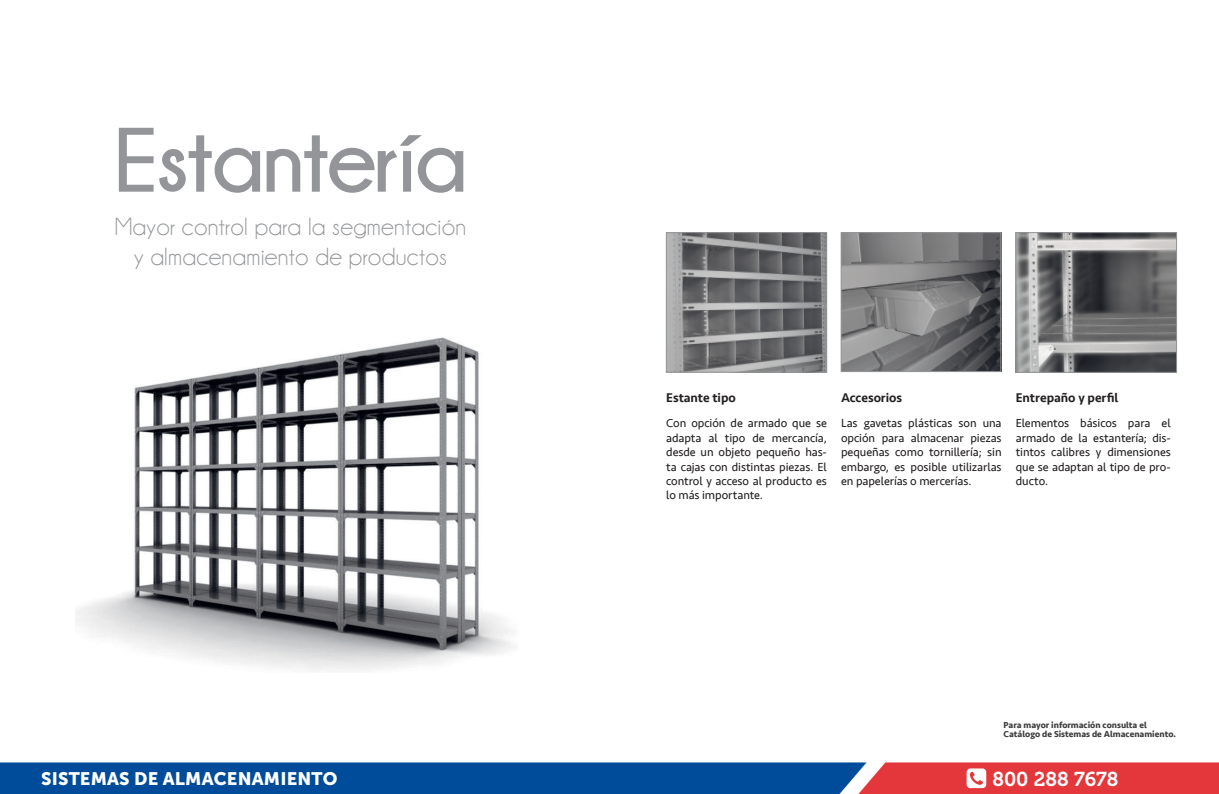
<style>
.page{position:relative;width:1219px;height:794px;background:#fff}
.page>*{position:absolute;margin:0;border:0;box-sizing:border-box;transform-origin:0 0}
.t1{font:700 90.9px "Champagne&Limousines";letter-spacing:-.02em;color:#939598}
.t2{font:25px/30px "Champagne&Limousines";letter-spacing:.01em;color:#939598;text-align:center}
.t3{font:20px "Museo 700";color:#fff}
.t4{font:18px "Museo Sans 900";letter-spacing:.01em;color:#fff}
.t5{font:500 13px "Seravek";letter-spacing:-.005em;color:#231f20}
.t6{font:12px/14.4px "Seravek";letter-spacing:-.005em;color:#231f20;text-align:justify}
.t7{font:700 9px/9px "Seravek";color:#3e3e3f}
</style>
<div class="page">
<img style="left:0;top:232px;width:1219px;height:562px">
<svg style="left:967px;top:768px;width:19px;height:20px"></svg>
<img style="left:843px;top:234px;width:156px;height:136px">
<div style="left:841px;top:232px;width:160px;height:140px;border:1px solid #939598"></div>
<img style="left:1018px;top:234px;width:157px;height:136px">
<div style="left:1016px;top:232px;width:161px;height:140px;border:1px solid #939598"></div>
<img style="left:668px;top:234px;width:157px;height:136px">
<div style="left:666px;top:232px;width:161px;height:140px;border:1px solid #939598"></div>
<img style="left:76px;top:338px;width:442px;height:334px">
<p class="t1" style="left:114px;top:110px;width:355px">Estantería</p>
<p class="t2" style="left:115px;top:212px;width:353px">Mayor control para la segmentación y almacenamiento de productos</p>
<p class="t5" style="left:666px;top:389px;width:71px">Estante tipo</p>
<p class="t6" style="left:666px;top:416px;width:162px">Con opción de armado que se adapta al tipo de mercancía, desde un objeto pequeño has&shy;ta cajas con distintas piezas. El control y acceso al producto es lo más importante.</p>
<p class="t5" style="left:841px;top:389px;width:63px">Accesorios</p>
<p class="t6" style="left:841px;top:416px;width:162px">Las gavetas plásticas son una opción para almacenar piezas pequeñas como tornillería; sin embargo, es posible utilizarlas en papelerías o mercerías.</p>
<p class="t5" style="left:1016px;top:389px;width:104px">Entrepaño y perfil</p>
<p class="t6" style="left:1016px;top:416px;width:156px">Elementos básicos para el armado de la estantería; dis&shy;tintos calibres y dimensiones que se adaptan al tipo de pro&shy;ducto.</p>
<p class="t7" style="left:1003px;top:720px;width:174px">Para mayor información consulta el<br>Catálogo de Sistemas de Almacenamiento.</p>
<h3 class="t4" style="left:41px;top:768px;width:298px">SISTEMAS DE ALMACENAMIENTO</h3>
<h3 class="t3" style="left:993px;top:768px;width:127px">800 288 7678</h3>
</div>
